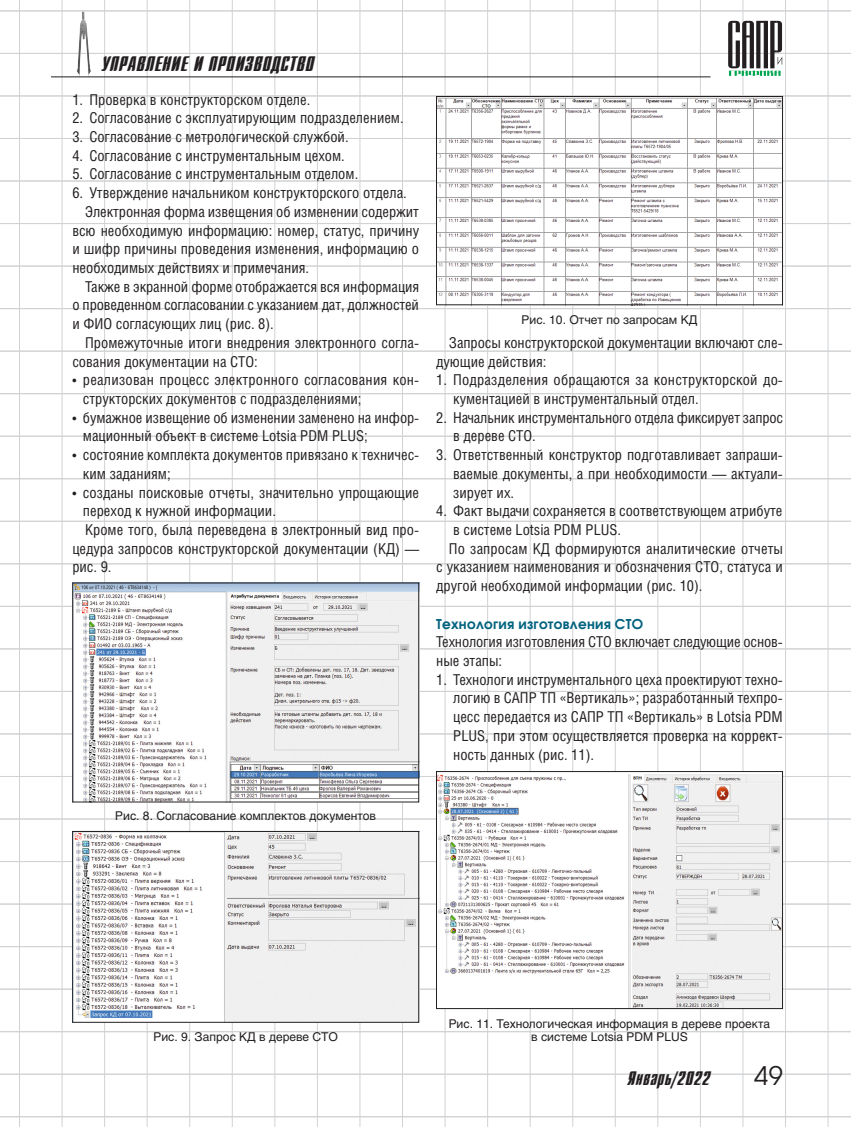
<style>
.page{position:relative;width:851px;height:1127px;background:#fff}
.page>*{position:absolute;margin:0;border:0;box-sizing:border-box;transform-origin:0 0}
.t1{font:25.5px "Avant Garde C";color:#231f20}
.t2{font:21px "Dagger C";letter-spacing:.025em;color:#231f20}
.t3{font:19.5px "Dagger C";letter-spacing:.025em;color:#231f20}
.Body_number__копия{font:15px/18.8px "Helios Cond";color:#231f20}
.Body_text{font:15px/18.8px "Helios Cond";color:#231f20;text-align:justify}
.Body_bullet{font:15px/18.8px "Helios Cond";color:#231f20}
.Body_undent{font:15px/18.8px "Helios Cond";letter-spacing:-.01em;color:#231f20}
.Subhead_3{font:700 13.5px "Avant Garde C";letter-spacing:.025em;color:#00627e}
.t4{font:12px/13px "Helios";color:#231f20;text-align:center}
</style>
<div class="page">
<hr style="left:19px;top:0;width:1px;height:1127px;background:#d1d2d4">
<hr style="left:62px;top:0;width:1px;height:1127px;background:#d1d2d4">
<hr style="left:104px;top:0;width:1px;height:1127px;background:#d1d2d4">
<hr style="left:147px;top:0;width:1px;height:1127px;background:#d1d2d4">
<hr style="left:189px;top:0;width:1px;height:1127px;background:#d1d2d4">
<hr style="left:232px;top:0;width:1px;height:1127px;background:#d1d2d4">
<hr style="left:274px;top:0;width:1px;height:1127px;background:#d1d2d4">
<hr style="left:317px;top:0;width:1px;height:1127px;background:#d1d2d4">
<hr style="left:359px;top:0;width:1px;height:1127px;background:#d1d2d4">
<hr style="left:402px;top:0;width:1px;height:1127px;background:#d1d2d4">
<hr style="left:444px;top:0;width:1px;height:1127px;background:#d1d2d4">
<hr style="left:487px;top:0;width:1px;height:1127px;background:#d1d2d4">
<hr style="left:529px;top:0;width:1px;height:1127px;background:#d1d2d4">
<hr style="left:572px;top:0;width:1px;height:1127px;background:#d1d2d4">
<hr style="left:614px;top:0;width:1px;height:1127px;background:#d1d2d4">
<hr style="left:657px;top:0;width:1px;height:1127px;background:#d1d2d4">
<hr style="left:700px;top:0;width:1px;height:1127px;background:#d1d2d4">
<hr style="left:742px;top:0;width:1px;height:1127px;background:#d1d2d4">
<hr style="left:785px;top:0;width:1px;height:1127px;background:#d1d2d4">
<hr style="left:827px;top:0;width:1px;height:1127px;background:#d1d2d4">
<hr style="left:0;top:563px;width:850px;height:1px;background:#d1d2d4">
<hr style="left:0;top:521px;width:850px;height:1px;background:#d1d2d4">
<hr style="left:0;top:478px;width:850px;height:1px;background:#d1d2d4">
<hr style="left:0;top:436px;width:850px;height:1px;background:#d1d2d4">
<hr style="left:0;top:393px;width:850px;height:1px;background:#d1d2d4">
<hr style="left:0;top:351px;width:850px;height:1px;background:#d1d2d4">
<hr style="left:0;top:308px;width:850px;height:1px;background:#d1d2d4">
<hr style="left:0;top:266px;width:850px;height:1px;background:#d1d2d4">
<hr style="left:0;top:223px;width:850px;height:1px;background:#d1d2d4">
<hr style="left:0;top:181px;width:850px;height:1px;background:#d1d2d4">
<hr style="left:0;top:138px;width:850px;height:1px;background:#d1d2d4">
<hr style="left:0;top:96px;width:850px;height:1px;background:#d1d2d4">
<hr style="left:0;top:53px;width:850px;height:1px;background:#d1d2d4">
<hr style="left:0;top:11px;width:850px;height:1px;background:#d1d2d4">
<hr style="left:0;top:606px;width:850px;height:1px;background:#d1d2d4">
<hr style="left:0;top:648px;width:850px;height:1px;background:#d1d2d4">
<hr style="left:0;top:691px;width:850px;height:1px;background:#d1d2d4">
<hr style="left:0;top:733px;width:850px;height:1px;background:#d1d2d4">
<hr style="left:0;top:776px;width:850px;height:1px;background:#d1d2d4">
<hr style="left:0;top:818px;width:850px;height:1px;background:#d1d2d4">
<hr style="left:0;top:861px;width:850px;height:1px;background:#d1d2d4">
<hr style="left:0;top:904px;width:850px;height:1px;background:#d1d2d4">
<hr style="left:0;top:946px;width:850px;height:1px;background:#d1d2d4">
<hr style="left:0;top:989px;width:850px;height:1px;background:#d1d2d4">
<hr style="left:0;top:1031px;width:850px;height:1px;background:#d1d2d4">
<hr style="left:0;top:1074px;width:850px;height:1px;background:#d1d2d4">
<hr style="left:0;top:1116px;width:850px;height:1px;background:#d1d2d4">
<img style="left:77px;top:12px;width:14px;height:66px">
<svg style="left:728px;top:21px;width:54px;height:55px"></svg>
<hr style="left:51px;top:76px;width:659px;height:1px;background:#231f20">
<img style="left:74px;top:585px;width:343px;height:215px">
<div style="left:72px;top:583px;width:347px;height:219px;border:1px solid #231f20"></div>
<img style="left:74px;top:833px;width:343px;height:187px">
<div style="left:72px;top:831px;width:347px;height:191px;border:1px solid #231f20"></div>
<img style="left:438px;top:98px;width:342px;height:205px">
<div style="left:436px;top:96px;width:346px;height:209px;border:1px solid #231f20"></div>
<img style="left:438px;top:774px;width:342px;height:233px">
<div style="left:436px;top:771px;width:346px;height:238px;border:1px solid #231f20"></div>
<h2 class="t2" style="left:102px;top:53px;width:213px">УПРАВЛЕНИЕ И ПРОИЗВОДСТВО</h2>
<p class="Body_number__копия" style="left:72px;top:90px;width:239px">1. Проверка в конструкторском отделе.</p>
<p class="Body_number__копия" style="left:72px;top:108px;width:333px">2. Согласование с эксплуатирующим подразделением.</p>
<p class="Body_number__копия" style="left:72px;top:127px;width:278px">3. Согласование с метрологической службой.</p>
<p class="Body_number__копия" style="left:72px;top:146px;width:274px">4. Согласование с инструментальным цехом.</p>
<p class="Body_number__копия" style="left:72px;top:164px;width:287px">5. Согласование с инструментальным отделом.</p>
<p class="Body_number__копия" style="left:72px;top:183px;width:336px">6. Утверждение начальником конструкторского отдела.</p>
<p class="Body_text" style="left:72px;top:202px;width:348px;text-indent:13px">Электронная форма извещения об изменении содержит всю необходимую информацию: номер, статус, причину и шифр причины проведения изменения, информацию о необходимых действиях и примечания.</p>
<p class="Body_text" style="left:72px;top:277px;width:348px;text-indent:13px">Также в экранной форме отображается вся информация о проведенном согласовании с указанием дат, должностей и ФИО согласующих лиц (рис. 8).</p>
<p class="Body_text" style="left:72px;top:333px;width:348px;text-indent:13px">Промежуточные итоги внедрения электронного согла&shy;сования документации на СТО:</p>
<p class="Body_bullet" style="left:83px;top:370px;width:337px;text-indent:-11px">• реализован процесс электронного согласования кон&shy;структорских документов с подразделениями;</p>
<p class="Body_bullet" style="left:83px;top:408px;width:337px;text-indent:-11px">• бумажное извещение об изменении заменено на инфор&shy;мационный объект в системе Lotsia PDM PLUS;</p>
<p class="Body_bullet" style="left:83px;top:445px;width:336px;text-indent:-11px">• состояние комплекта документов привязано к техничес&shy;ким заданиям;</p>
<p class="Body_bullet" style="left:83px;top:482px;width:337px;text-indent:-11px">• созданы поисковые отчеты, значительно упрощающие переход к нужной информации.</p>
<p class="Body_text" style="left:72px;top:520px;width:348px;text-indent:13px">Кроме того, была переведена в электронный вид про&shy;цедура запросов конструкторской документации (КД) — рис. 9.</p>
<p class="t4" style="left:521px;top:313px;width:177px">Рис. 10. Отчет по запросам КД</p>
<p class="Body_text" style="left:436px;top:333px;width:348px;text-indent:13px">Запросы конструкторской документации включают сле&shy;дующие действия:</p>
<p class="Body_number__копия" style="left:453px;top:370px;width:331px;text-indent:-17px">1. Подразделения обращаются за конструкторской до&shy;кументацией в инструментальный отдел.</p>
<p class="Body_number__копия" style="left:453px;top:408px;width:331px;text-indent:-17px">2. Начальник инструментального отдела фиксирует запрос в дереве СТО.</p>
<p class="Body_number__копия" style="left:453px;top:445px;width:331px;text-align:justify;text-indent:-17px">3. Ответственный конструктор подготавливает запраши&shy;ваемые документы, а при необходимости — актуали&shy;зирует их.</p>
<p class="Body_number__копия" style="left:453px;top:501px;width:331px;text-indent:-17px">4. Факт выдачи сохраняется в соответствующем атрибуте в системе Lotsia PDM PLUS.</p>
<p class="Body_text" style="left:436px;top:539px;width:348px;text-indent:13px">По запросам КД формируются аналитические отчеты с указанием наименования и обозначения СТО, статуса и другой необходимой информации (рис. 10).</p>
<p class="Subhead_3" style="left:436px;top:615px;width:208px">Технология изготовления СТО</p>
<p class="Body_undent" style="left:436px;top:632px;width:348px">Технология изготовления СТО включает следующие основ&shy;ные этапы:</p>
<p class="Body_number__копия" style="left:453px;top:670px;width:331px;text-align:justify;text-indent:-17px">1. Технологи инструментального цеха проектируют техно&shy;логию в САПР ТП «Вертикаль»; разработанный техпро&shy;цесс передается из САПР ТП «Вертикаль» в Lotsia PDM PLUS, при этом осуществляется проверка на коррект&shy;ность данных (рис. 11).</p>
<p class="t4" style="left:115px;top:809px;width:262px">Рис. 8. Согласование комплектов документов</p>
<p class="t4" style="left:153px;top:1029px;width:186px">Рис. 9. Запрос КД в дереве СТО</p>
<p class="t4" style="left:448px;top:1017px;width:323px">Рис. 11. Технологическая информация в дереве проекта в системе Lotsia PDM PLUS</p>
<h3 class="t3" style="left:627px;top:1068px;width:84px">Январь/2022</h3>
<h1 class="t1" style="left:753px;top:1060px;width:30px">49</h1>
</div>
